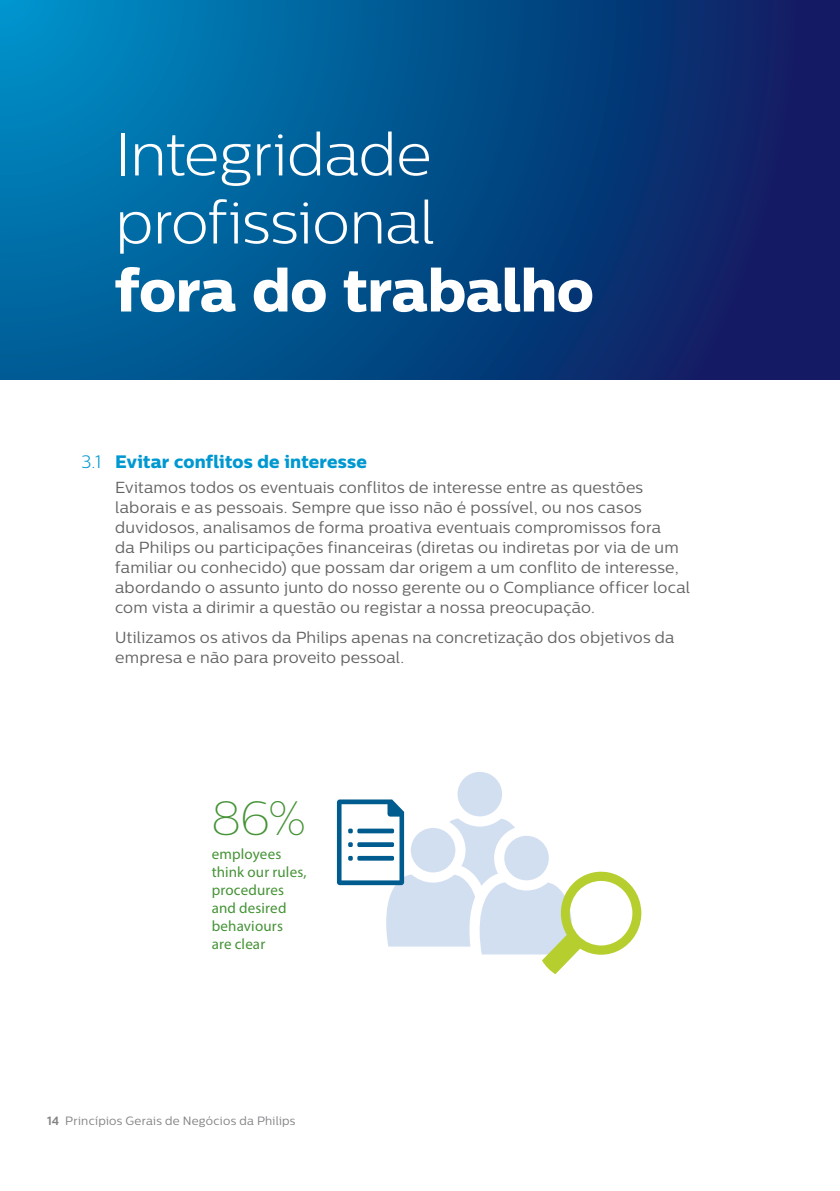
<style>
.page{position:relative;width:840px;height:1191px;background:#fff}
.page>*{position:absolute;margin:0;border:0;box-sizing:border-box;transform-origin:0 0}
.heading_1-principle{font:300 60px/68px "Centrale Sans";letter-spacing:-.01em;color:#fff}
.paragraph-principle{font:100 48px "Centrale Sans";color:#459336}
.heading_2-principle{font:18px "Centrale Sans X Bold";letter-spacing:.005em;color:#0098d1}
.paragraph-principle-2{font:16px/20px "Centrale Sans";letter-spacing:.015em;color:#636366}
.paragraph-principle-3{font:15px/18px "Myriad Pro";letter-spacing:.01em;color:#459336}
.t1{font:12px "Centrale Sans";letter-spacing:.025em;color:#808285}
.s1{font-family:"Centrale Sans X Bold";font-weight:400}
.s2{font-family:"Centrale Sans";font-weight:300}
.s3{font-weight:700}
</style>
<div class="page">
<div style="left:457px;top:772px;width:45px;height:44px;background:#d1dff1;border-radius:50%"></div>
<svg style="left:337px;top:799px;width:304px;height:175px"></svg>
<svg style="left:0;top:0;width:839px;height:380px;background:#044c89"></svg>
<p class="heading_1-principle" style="left:115px;top:120px;width:480px">Integridade profissional<br><span class="s1">fora do trabalho</span></p>
<p class="heading_2-principle" style="left:81px;top:451px;width:287px"><span class="s2">3.1</span> Evitar conflitos de interesse</p>
<p class="paragraph-principle-2" style="left:115px;top:477px;width:576px">Evitamos todos os eventuais conflitos de interesse entre as questões laborais e as pessoais. Sempre que isso não é possível, ou nos casos duvidosos, analisamos de forma proativa eventuais compromissos fora<br>da Philips ou participações financeiras (diretas ou indiretas por via de um familiar ou conhecido) que possam dar origem a um conflito de interesse, abordando o assunto junto do nosso gerente ou o Compliance officer local com vista a dirimir a questão ou registar a nossa preocupação.</p>
<p class="paragraph-principle-2" style="left:115px;top:627px;width:560px">Utilizamos os ativos da Philips apenas na concretização dos objetivos da empresa e não para proveito pessoal.</p>
<p class="paragraph-principle" style="left:211px;top:792px;width:96px">86%</p>
<p class="paragraph-principle-3" style="left:211px;top:844px;width:96px">employees think our rules, procedures and desired behaviours<br>are clear</p>
<p class="t1" style="left:47px;top:1113px;width:250px"><span class="s3">14</span> Princípios Gerais de Negócios da Philips</p>
</div>
